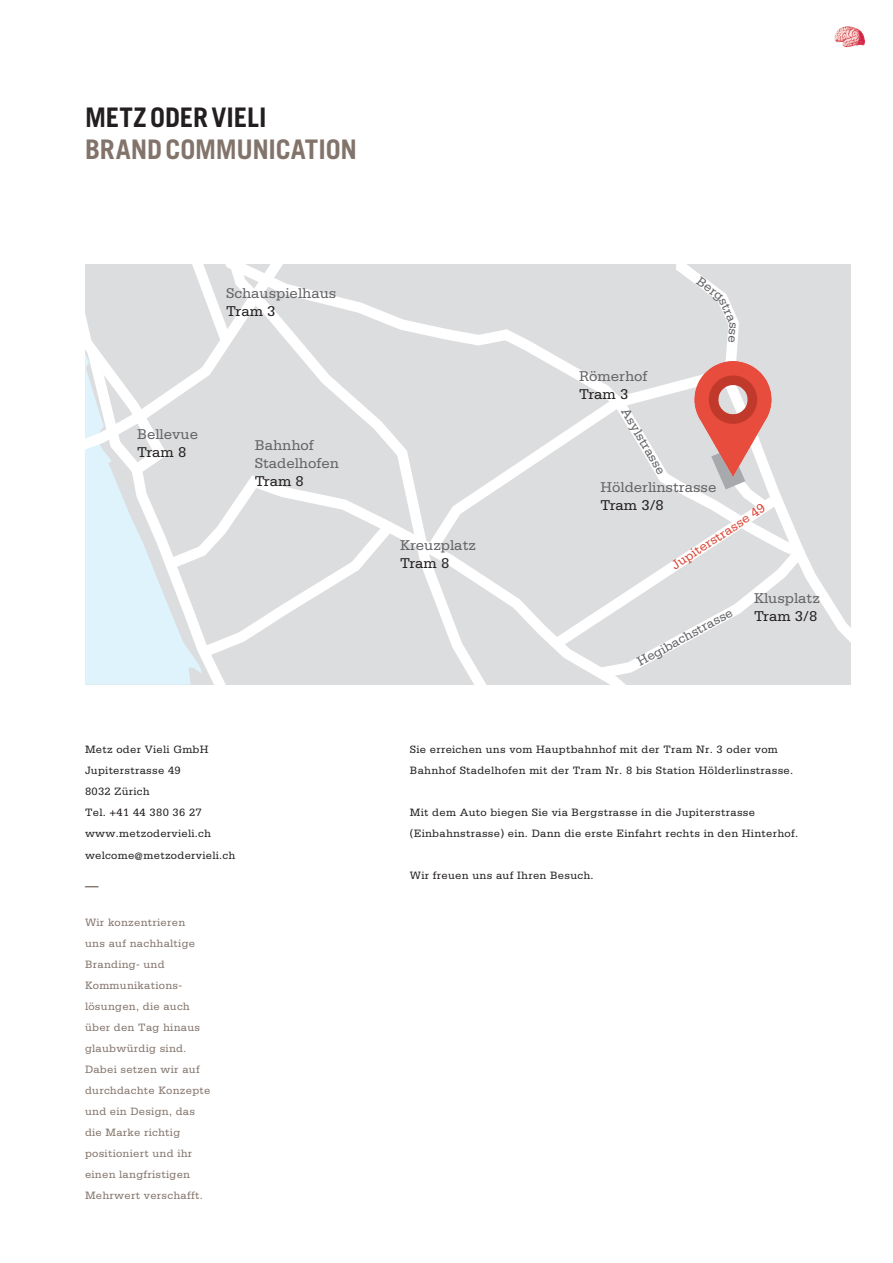
<style>
.page{position:relative;width:893px;height:1263px;background:#fff}
.page>*{position:absolute;margin:0;border:0;box-sizing:border-box;transform-origin:0 0}
.t1{font:700 27px "Trade Gothic";letter-spacing:-.005em;color:#83746b}
.t2{font:700 27px "Trade Gothic";color:#231f20}
.t3{font:27px "Serifa";color:#83746b}
.t4{font:15px/18px "Serifa";color:#636366}
.t5{font:15px "Serifa";color:#231f20}
.t6{font:13.5px "Serifa";color:#636366}
.t7{font:13.5px "Serifa";color:#da4738}
.t8{font:11.25px/21.1px "Serifa";letter-spacing:.025em;color:#231f20}
.t9{font:11.25px/21px "Serifa";letter-spacing:.025em;color:#83746b}
</style>
<div class="page">
<img style="left:834px;top:26px;width:31px;height:21px">
<div style="left:523px;top:264px;width:327px;height:421px;background:#dcdddf"></div>
<svg style="left:588px;top:264px;width:224px;height:421px;background:#dedfe1"></svg>
<svg style="left:523px;top:360px;width:220px;height:204px"></svg>
<svg style="left:403px;top:264px;width:120px;height:421px;background:#e0e1e3"></svg>
<svg style="left:85px;top:264px;width:318px;height:421px;background:#e1e4e6"></svg>
<svg style="left:542px;top:448px;width:249px;height:210px"></svg>
<img style="left:675px;top:361px;width:115px;height:116px">
<svg style="left:728px;top:329px;width:7px;height:13px"></svg>
<h1 class="t2" style="left:85px;top:101px;width:183px">METZODERVIELI</h1>
<h1 class="t1" style="left:85px;top:132px;width:273px">BRANDCOMMUNICATION</h1>
<h2 class="t4" style="left:226px;top:284px;width:112px">Schauspielhaus</h2>
<h2 class="t5" style="left:226px;top:303px;width:51px">Tram 3</h2>
<h2 class="t4" style="left:137px;top:425px;width:62px">Bellevue</h2>
<h2 class="t5" style="left:137px;top:444px;width:51px">Tram 8</h2>
<h2 class="t4" style="left:255px;top:436px;width:86px">Bahnhof<br>Stadelhofen</h2>
<h2 class="t5" style="left:255px;top:473px;width:51px">Tram 8</h2>
<p class="t8" style="left:85px;top:738px;width:152px">Metz oder Vieli GmbH<br>Jupiterstrasse 49<br>8032 Zürich<br>Tel. +41 44 380 36 27 www.metzodervieli.ch welcome@metzodervieli.ch</p>
<h1 class="t3" style="left:85px;top:860px;width:15px">_</h1>
<p class="t9" style="left:85px;top:912px;width:127px">Wir konzentrieren<br>uns auf nachhaltige<br>Branding- und<br>Kommunikations&shy;lösungen, die auch über den Tag hinaus glaubwürdig sind.<br>Dabei setzen wir auf durchdachte Konzepte und ein Design, das die Marke richtig positioniert und ihr einen langfristigen<br>Mehrwert verschafft.</p>
<h2 class="t4" style="left:400px;top:535px;width:77px">Kreuzplatz</h2>
<h2 class="t5" style="left:400px;top:554px;width:51px">Tram 8</h2>
<h2 class="t4" style="left:579px;top:367px;width:70px">Römerhof</h2>
<h2 class="t5" style="left:579px;top:386px;width:51px">Tram 3</h2>
<p class="t6" style="left:631px;top:405px;width:76px;rotate:60deg">Asylstrasse</p>
<p class="t6" style="left:703px;top:273px;width:31px;rotate:37deg">Berg</p>
<p class="t6" style="left:730px;top:295px;width:26px;rotate:66deg">stra</p>
<p class="t6" style="left:741px;top:322px;width:8px;rotate:90deg">s</p>
<h2 class="t4" style="left:600px;top:478px;width:117px">Hölderlinstrasse</h2>
<h2 class="t5" style="left:600px;top:497px;width:65px">Tram 3/8</h2>
<p class="t7" style="left:669px;top:561px;width:111px;rotate:-34deg">Jupiterstrasse 49</p>
<p class="t6" style="left:635px;top:656px;width:108px;rotate:-29deg">Hegibachstrasse</p>
<h2 class="t4" style="left:754px;top:589px;width:67px">Klusplatz</h2>
<h2 class="t5" style="left:754px;top:608px;width:65px">Tram 3/8</h2>
<p class="t8" style="left:410px;top:739px;width:385px">Sie erreichen uns vom Hauptbahnhof mit der Tram Nr. 3 oder vom<br>Bahnhof Stadelhofen mit der Tram Nr. 8 bis Station Hölderlinstrasse.</p>
<p class="t8" style="left:410px;top:802px;width:390px">Mit dem Auto biegen Sie via Bergstrasse in die Jupiterstrasse (Einbahnstrasse) ein. Dann die erste Einfahrt rechts in den Hinterhof.</p>
<p class="t8" style="left:410px;top:865px;width:185px">Wir freuen uns auf Ihren Besuch.</p>
</div>
